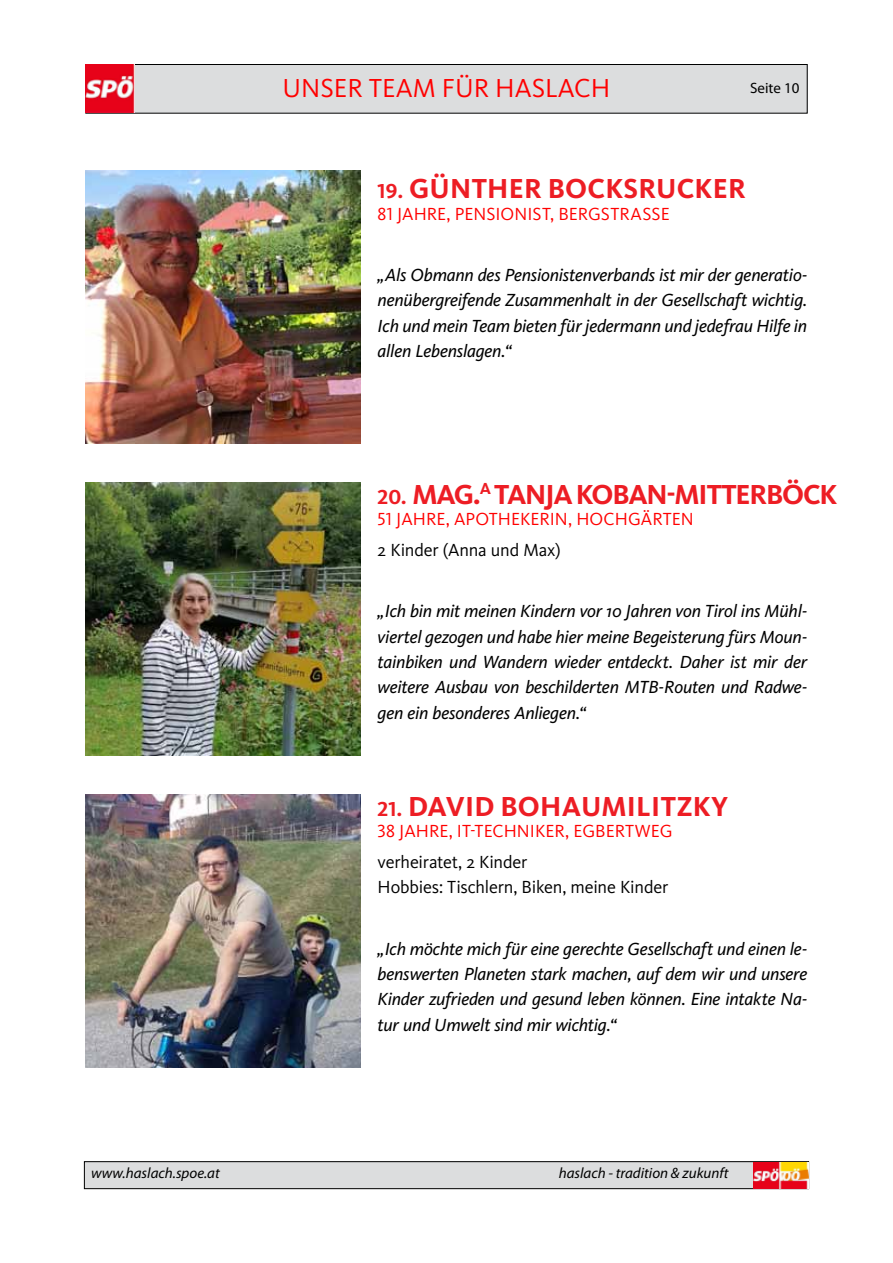
<style>
.page{position:relative;width:893px;height:1263px;background:#fff}
.page>*{position:absolute;margin:0;border:0;box-sizing:border-box;transform-origin:0 0}
.t1{font:700 28.5px "Kievit OT";letter-spacing:-.04em;color:#ed1d24}
.t2{font:700 28.5px "Kievit OT";letter-spacing:.01em;color:#ed1d24}
.t3{font:27px "Kievit OT";color:#f00}
.t4{font:italic 18.15px/25.3px "Kievit OT";letter-spacing:-.01em;color:#000;text-align:justify}
.t5{font:18.15px "Kievit OT";letter-spacing:.005em;color:#f00}
.t6{font:18.15px/25.3px "Kievit OT";letter-spacing:-.01em;color:#000}
.t7{font:italic 15px "Myriad Pro";color:#000}
.t8{font:15px "Myriad Pro";color:#000}
.s1{font-size:21px}
</style>
<div class="page">
<div style="left:86px;top:64px;width:721px;height:49px;background:#dcddde"></div>
<div style="left:86px;top:64px;width:721px;height:49px;border:1px solid #000"></div>
<img style="left:85px;top:64px;width:49px;height:49px">
<div style="left:84px;top:1162px;width:725px;height:27px;background:#dcddde"></div>
<div style="left:84px;top:1161px;width:725px;height:28px;border:1px solid #000"></div>
<img style="left:753px;top:1162px;width:55px;height:26px">
<img style="left:85px;top:170px;width:276px;height:273px">
<img style="left:85px;top:482px;width:276px;height:273px">
<img style="left:85px;top:794px;width:276px;height:273px">
<h2 class="t3" style="left:283px;top:73px;width:329px">UNSER TEAM FÜR HASLACH</h2>
<p class="t8" style="left:750px;top:79px;width:51px">Seite 10</p>
<h1 class="t2" style="left:378px;top:172px;width:370px"><span class="s1">19.</span> GÜNTHER BOCKSRUCKER</h1>
<p class="t5" style="left:378px;top:203px;width:37px">81 JAHRE</p>
<p class="t5" style="left:447px;top:203px;width:225px">, PENSIONIST, BERGSTRASSE</p>
<p class="t4" style="left:378px;top:262px;width:431px">„Als Obmann des Pensionistenverbands ist mir der generatio&shy;nenübergreifende Zusammenhalt in der Gesellschaft wichtig.<br>Ich und mein Team bieten für jedermann und jedefrau Hilfe in allen Lebenslagen.“</p>
<h1 class="t1" style="left:378px;top:478px;width:459px"><span class="s1">20.</span> MAG.<sup>A</sup> TANJA KOBAN-MITTERBÖCK</h1>
<p class="t5" style="left:378px;top:509px;width:89px">51 JAHRE, APO</p>
<p class="t5" style="left:489px;top:509px;width:206px">THEKERIN, HOCHGÄRTEN</p>
<p class="t6" style="left:378px;top:537px;width:185px">2 KINDER (ANNA UND MAX)</p>
<p class="t4" style="left:378px;top:598px;width:431px">„Ich bin mit meinen Kindern vor 10 Jahren von Tirol ins Mühl&shy;viertel gezogen und habe hier meine Begeisterung fürs Moun&shy;tainbiken und Wandern wieder entdeckt. Daher ist mir der weitere Ausbau von beschilderten MTB-Routen und Radwe&shy;gen ein besonderes Anliegen.“</p>
<h1 class="t1" style="left:378px;top:790px;width:239px"><span class="s1">21.</span> DAVI D BOHAUMILI</h1>
<h1 class="t1" style="left:661px;top:790px;width:50px">TZKY</h1>
<p class="t5" style="left:378px;top:821px;width:296px">38 JAHRE, IT-TECHNIKER, EGBERTWEG</p>
<p class="t6" style="left:378px;top:849px;width:292px">VERHEIRATET, 2 KINDER<br>HOBBIES: TISCHLERN, BIKEN, MEINE KINDER</p>
<p class="t4" style="left:378px;top:936px;width:431px">„Ich möchte mich für eine gerechte Gesellschaft und einen le&shy;benswerten Planeten stark machen, auf dem wir und unsere Kinder zufrieden und gesund leben können. Eine intakte Na&shy;tur und Umwelt sind mir wichtig.“</p>
<p class="t7" style="left:91px;top:1163px;width:130px">www.haslach.spoe.at</p>
<p class="t7" style="left:559px;top:1163px;width:171px">haslach - tradition &amp; zukunft</p>
</div>
